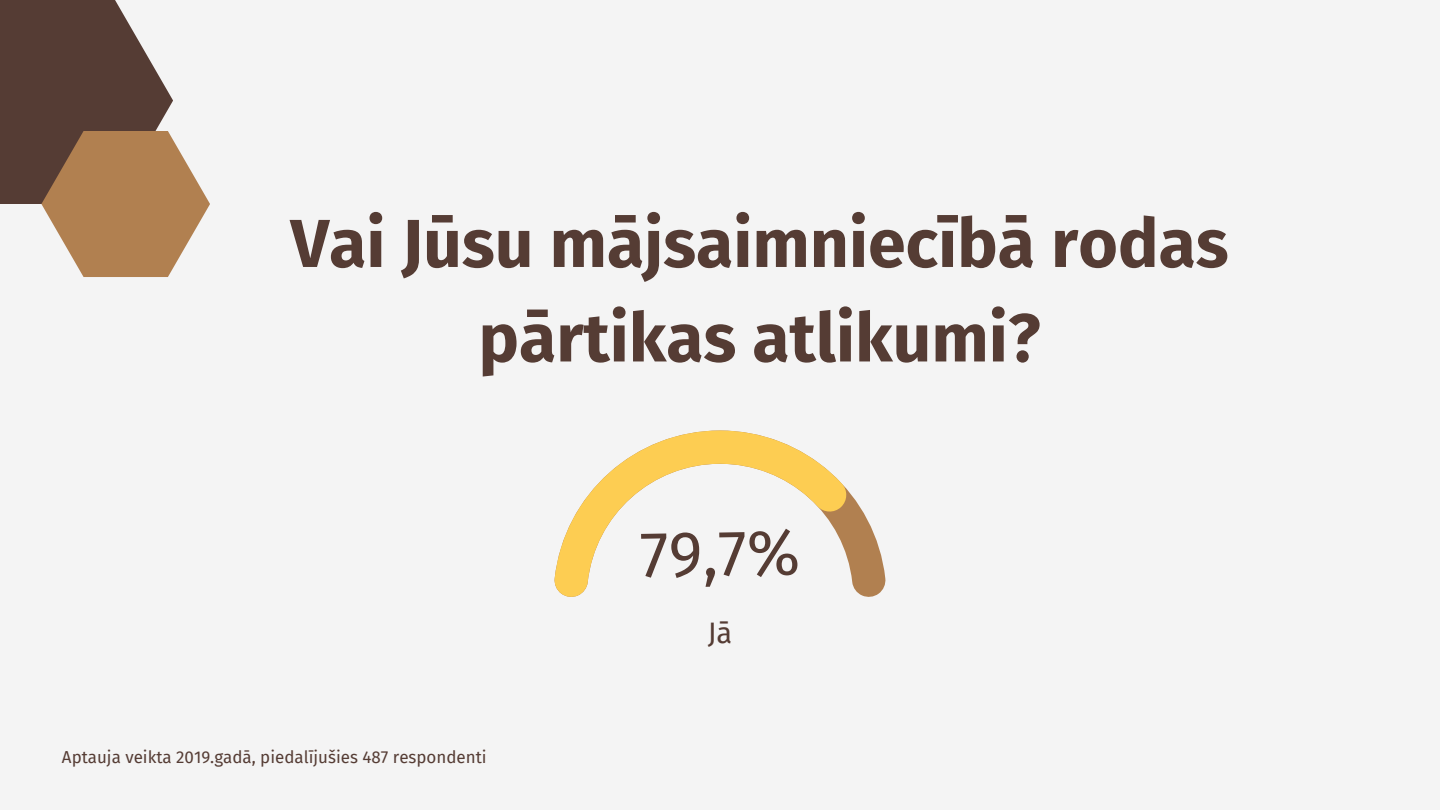
<style>
.page{position:relative;width:1440px;height:810px;background:#f4f4f4}
.page>*{position:absolute;margin:0;border:0;box-sizing:border-box;transform-origin:0 0}
.t1{font:700 67.9px/94.5px "Fira Sans";color:#553c34;text-align:center}
.t2{font:64.7px "Fira Sans";color:#553c34}
.t3{font:28.9px "Fira Sans";color:#553c34}
.t4{font:17px "Fira Sans";color:#553c34}
</style>
<div class="page">
<svg style="left:848px;top:491px;width:38px;height:106px;fill:#b18050"></svg>
<svg style="left:554px;top:431px;width:294px;height:166px"></svg>
<svg style="left:0;top:0;width:210px;height:277px"></svg>
<p class="t1" style="left:290px;top:197px;width:940px">Vai Jūsu mājsaimniecībā rodas pārtikas atlikumi?</p>
<p class="t4" style="left:62px;top:747px;width:426px">Aptauja veikta 2019.gadā, piedalījušies 487 respondenti</p>
<p class="t2" style="left:639px;top:517px;width:162px;rotate:-1deg">79,7%</p>
<p class="t3" style="left:708px;top:616px;width:26px">Jā</p>
</div>
